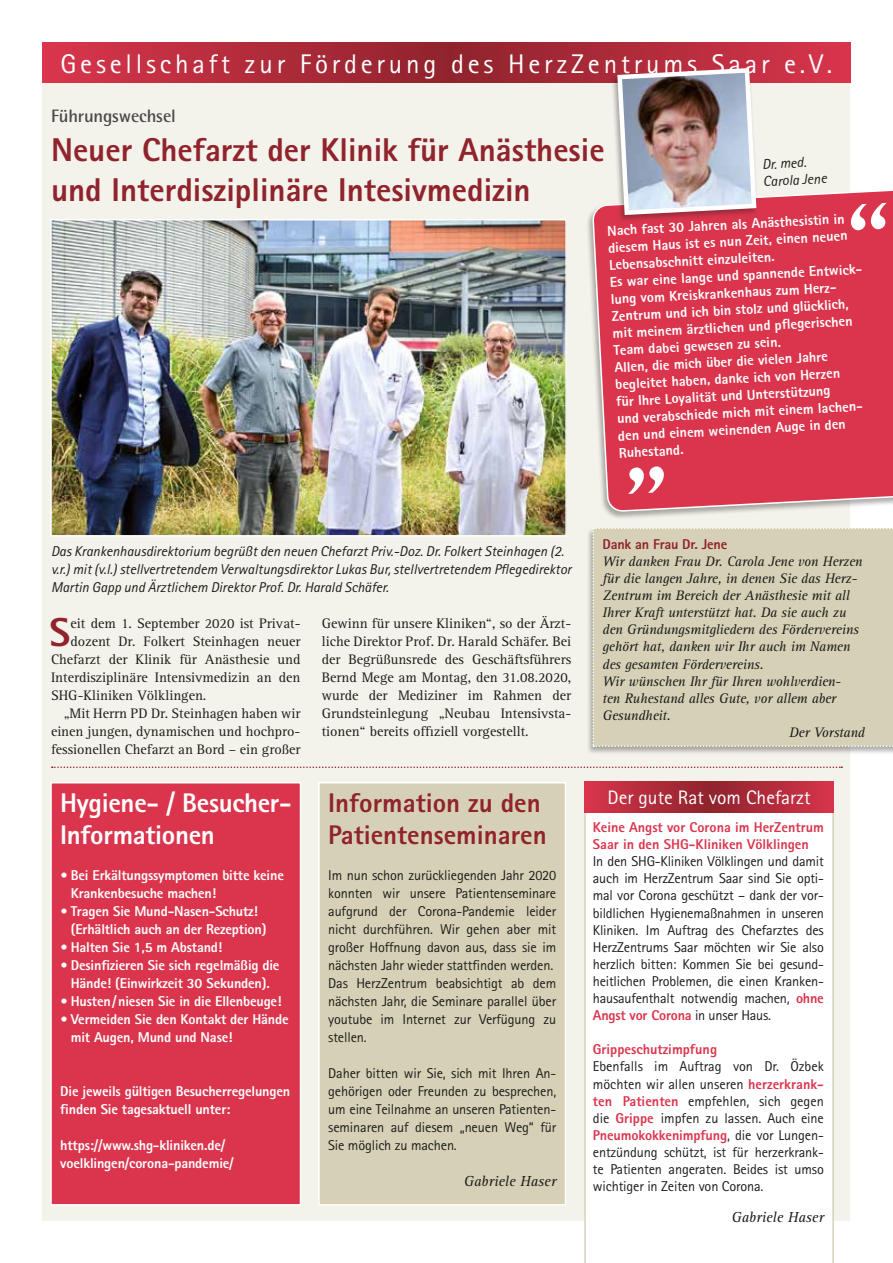
<style>
.page{position:relative;width:893px;height:1263px;background:#fff}
.page>*{position:absolute;margin:0;border:0;box-sizing:border-box;transform-origin:0 0}
.t1{font:800 40.35px "Rotis Sans Serif";color:#90232c}
.t2{font:800 33px/39.6px "Rotis Sans Serif";color:#90232c}
.t3{font:27px "Rotis Sans Serif";letter-spacing:.14em;color:#fff}
.t4{font:800 27px/32.4px "Rotis Sans Serif";color:#90232c}
.t5{font:800 27px/32.4px "Rotis Sans Serif";letter-spacing:-.01em;color:#fff}
.t6{font:19.5px "Rotis Sans Serif";color:#fff}
.t7{font:700 18px "Rotis Semi Sans";letter-spacing:-.01em;color:#4a4a49}
.t8{font:italic 15px "Rotis Serif";color:#1d1d1b}
.t9{font:14.25px/17.1px "Rotis Sans Serif";letter-spacing:-.01em;color:#1d1d1b;text-align:justify}
.t10{font:800 14.25px/17.1px "Rotis Sans Serif";letter-spacing:-.01em;color:#fff}
.t11{font:14.25px/18px "Rotis Serif";color:#1d1d1b;text-align:justify}
.t12{font:italic 14.25px "Rotis Serif";letter-spacing:-.015em;color:#1d1d1b}
.t13{font:italic 14.25px/18px "Rotis Sans Serif";color:#1d1d1b}
.t14{font:800 14.25px/17.1px "Rotis Sans Serif";color:#da354d}
.t15{font:800 14.25px "Rotis Sans Serif";letter-spacing:-.015em;color:#90232c}
.s1{font-weight:800;color:#da354d}
</style>
<div class="page">
<div style="left:43px;top:43px;width:807px;height:1177px;background:#f3f2eb"></div>
<svg style="left:43px;top:43px;width:807px;height:39px;background:#b22c3b"></svg>
<div style="left:586px;top:187px;width:307px;height:333px;background:#1d1d1b;opacity:.35"></div>
<svg style="left:593px;top:188px;width:300px;height:323px;background:#da4056"></svg>
<img style="left:53px;top:222px;width:511px;height:311px">
<div style="left:50px;top:219px;width:517px;height:317px;border:2px solid #fff"></div>
<div style="left:611px;top:67px;width:147px;height:156px;background:#1d1d1b;opacity:.35"></div>
<img style="left:615px;top:66px;width:144px;height:151px">
<div style="left:586px;top:527px;width:307px;height:228px;background:#1d1d1b;opacity:.35"></div>
<div style="left:592px;top:528px;width:301px;height:219px;background:#d6d1b6"></div>
<svg style="left:52px;top:766px;width:790px;height:2px"></svg>
<div style="left:50px;top:782px;width:251px;height:423px;background:#da354d;border:2px solid #fff"></div>
<div style="left:319px;top:783px;width:246px;height:422px;background:#d6d1b6"></div>
<div style="left:318px;top:782px;width:248px;height:423px;border:2px solid #fff"></div>
<div style="left:584px;top:812px;width:250px;height:451px;background:#fff"></div>
<svg style="left:584px;top:782px;width:250px;height:30px;background:#b32c3c"></svg>
<svg style="left:627px;top:466px;width:38px;height:28px"></svg>
<svg style="left:850px;top:203px;width:38px;height:28px"></svg>
<h3 class="t3" style="left:61px;top:48px;width:773px">Gesellschaft zur Förderung des HerzZentrums Saar e.V.</h3>
<p class="t7" style="left:51px;top:104px;width:126px">Führungswechsel</p>
<h2 class="t2" style="left:51px;top:130px;width:555px">Neuer Chefarzt der Klinik für Anästhesie und Interdisziplinäre Intesivmedizin</h2>
<p class="t13" style="left:762px;top:156px;width:65px;line-height:17.1px;rotate:-3deg">Dr. med.<br>Carola Jene</p>
<p class="t10" style="left:607px;top:222px;width:255px;rotate:-3deg">Nach fast 30 Jahren als Anästhesistin in diesem Haus ist es nun Zeit, einen neuen Lebensabschnitt einzuleiten.<br>Es war eine lange und spannende Entwick&shy;lung vom Kreiskrankenhaus zum Herz-Zentrum und ich bin stolz und glücklich, mit meinem ärztlichen und pfl egerischen Team dabei gewesen zu sein.<br>Allen, die mich über die vielen Jahre begleitet haben, danke ich von Herzen<br>für Ihre Loyalität und Unterstützung<br>und verabschiede mich mit einem lachen&shy;den und einem weinenden Auge in den Ruhestand.</p>
<p class="t13" style="left:51px;top:542px;width:522px">Das Krankenhausdirektorium begrüßt den neuen Chefarzt Priv.-Doz. Dr. Folkert Steinhagen (2. v.r.) mit (v.l.) stellvertretendem Verwaltungsdirektor Lukas Bur, stellvertretendem Pflegedirektor<br>Martin Gapp und Ärztlichem Direktor Prof. Dr. Harald Schäfer.</p>
<h1 class="t1" style="left:50px;top:606px;width:22px">S</h1>
<p class="t11" style="left:71px;top:614px;width:231px">eit dem 1. September 2020 ist Privat-</p>
<p class="t11" style="left:71px;top:632px;width:231px">dozent Dr. Folkert Steinhagen neuer</p>
<p class="t11" style="left:51px;top:650px;width:251px">Chefarzt der Klinik für Anästhesie und</p>
<p class="t11" style="left:51px;top:668px;width:251px">Interdisziplinäre Intensivmedizin an den</p>
<p class="t11" style="left:51px;top:686px;width:157px">SHG-Kliniken Völklingen.</p>
<p class="t11" style="left:64px;top:704px;width:238px">„Mit Herrn PD Dr. Steinhagen haben wir</p>
<p class="t11" style="left:51px;top:722px;width:251px">einen jungen, dynamischen und hochpro-</p>
<p class="t11" style="left:51px;top:740px;width:251px">fessionellen Chefarzt an Bord – ein großer</p>
<h3 class="t5" style="left:60px;top:786px;width:233px">Hygiene- / Besucher-<br>Informationen</h3>
<p class="t10" style="left:71px;top:866px;width:215px;line-height:18px;text-indent:-11px">• Bei Erkältungssymptomen bitte keine<br>Krankenbesuche machen!</p>
<p class="t10" style="left:71px;top:902px;width:197px;line-height:18px;text-indent:-11px">• Tragen Sie Mund-Nasen-Schutz! (Erhältlich auch an der Rezeption)</p>
<p class="t10" style="left:60px;top:938px;width:164px">• Halten Sie 1,5 m Abstand!</p>
<p class="t10" style="left:60px;top:956px;width:221px;line-height:18px;text-align:center">• Desinfizieren Sie sich regelmäßig die<br>Hände! (Einwirkzeit 30 Sekunden).</p>
<p class="t10" style="left:60px;top:992px;width:223px">• Husten/niesen Sie in die Ellenbeuge!</p>
<p class="t10" style="left:71px;top:1009px;width:219px;line-height:18px;text-indent:-11px">• Vermeiden Sie den Kontakt der Hände mit Augen, Mund und Nase!</p>
<p class="t10" style="left:60px;top:1081px;width:231px;line-height:18px">Die jeweils gültigen Besucherregelungen finden Sie tagesaktuell unter:</p>
<p class="t10" style="left:60px;top:1135px;width:175px;line-height:18px">https://www.shg-kliniken.de/ voelklingen/corona-pandemie/</p>
<p class="t11" style="left:322px;top:614px;width:251px">Gewinn für unsere Kliniken“, so der Ärzt&shy;liche Direktor Prof. Dr. Harald Schäfer. Bei der Begrüßunsrede des Geschäftsführers Bernd Mege am Montag, den 31.08.2020, wurde der Mediziner im Rahmen der Grundsteinlegung „Neubau Intensivsta&shy;tionen“ bereits offiziell vorgestellt.</p>
<h3 class="t4" style="left:328px;top:786px;width:220px">Information zu den<br>Patientenseminaren</h3>
<p class="t9" style="left:328px;top:866px;width:230px;line-height:18px;text-align:left">Im nun schon zurückliegenden Jahr 2020 konnten wir unsere Patientenseminare aufgrund der Corona-Pandemie leider nicht durchführen. Wir gehen aber mit großer Hoffnung davon aus, dass sie im nächsten Jahr wieder stattfinden werden.<br>Das HerzZentrum beabsichtigt ab dem nächsten Jahr, die Seminare parallel über youtube im Internet zur Verfügung zu stellen.</p>
<p class="t9" style="left:328px;top:1064px;width:230px;line-height:18px">Daher bitten wir Sie, sich mit Ihren An&shy;gehörigen oder Freunden zu besprechen, um eine Teilnahme an unseren Patienten&shy;seminaren auf diesem „neuen Weg“ für Sie möglich zu machen.</p>
<p class="t8" style="left:464px;top:1172px;width:94px">Gabriele Haser</p>
<p class="t15" style="left:602px;top:535px;width:126px">Dank an Frau Dr. Jene</p>
<p class="t12" style="left:602px;top:553px;width:262px">Wir danken Frau Dr. Carola Jene von Herzen</p>
<p class="t12" style="left:602px;top:570px;width:256px">für die langen Jahre, in denen Sie das Herz-</p>
<p class="t12" style="left:602px;top:587px;width:249px">Zentrum im Bereich der Anästhesie mit all</p>
<p class="t12" style="left:602px;top:605px;width:245px">Ihrer Kraft unterstützt hat. Da sie auch zu</p>
<p class="t12" style="left:602px;top:622px;width:258px">den Gründungsmitgliedern des Fördervereins</p>
<p class="t12" style="left:602px;top:639px;width:249px">gehört hat, danken wir Ihr auch im Namen</p>
<p class="t12" style="left:602px;top:656px;width:163px">des gesamten Fördervereins.</p>
<p class="t12" style="left:602px;top:673px;width:240px">Wir wünschen Ihr für Ihren wohlverdien-</p>
<p class="t12" style="left:602px;top:690px;width:235px">ten Ruhestand alles Gute, vor allem aber</p>
<p class="t12" style="left:602px;top:707px;width:70px">Gesundheit.</p>
<p class="t12" style="left:789px;top:724px;width:77px">Der Vorstand</p>
<h3 class="t6" style="left:607px;top:786px;width:205px">Der gute Rat vom Chefarzt</h3>
<p class="t14" style="left:593px;top:818px;width:233px">Keine Angst vor Corona im HerZentrum<br>Saar in den SHG-Kliniken Völklingen</p>
<p class="t9" style="left:593px;top:853px;width:233px">In den SHG-Kliniken Völklingen und damit auch im HerzZentrum Saar sind Sie opti&shy;mal vor Corona geschützt – dank der vor&shy;bildlichen Hygienemaßnahmen in unseren Kliniken. Im Auftrag des Chefarztes des HerzZentrums Saar möchten wir Sie also herzlich bitten: Kommen Sie bei gesund&shy;heitlichen Problemen, die einen Kranken&shy;hausaufenthalt notwendig machen, <span class="s1">ohne Angst vor Corona</span> in unser Haus.</p>
<p class="t14" style="left:593px;top:1041px;width:126px">Grippeschutzimpfung</p>
<p class="t9" style="left:593px;top:1058px;width:233px">Ebenfalls im Auftrag von Dr. Özbek möchten wir allen unseren <span class="s1">herzerkrank&shy;ten Patienten</span> empfehlen, sich gegen die <span class="s1">Grippe</span> impfen zu lassen. Auch eine <span class="s1">Pneumokokkenimpfung</span>, die vor Lungen&shy;entzündung schützt, ist für herzerkrank&shy;te Patienten angeraten. Beides ist umso wichtiger in Zeiten von Corona.</p>
<p class="t8" style="left:731px;top:1208px;width:94px">Gabriele Haser</p>
</div>
